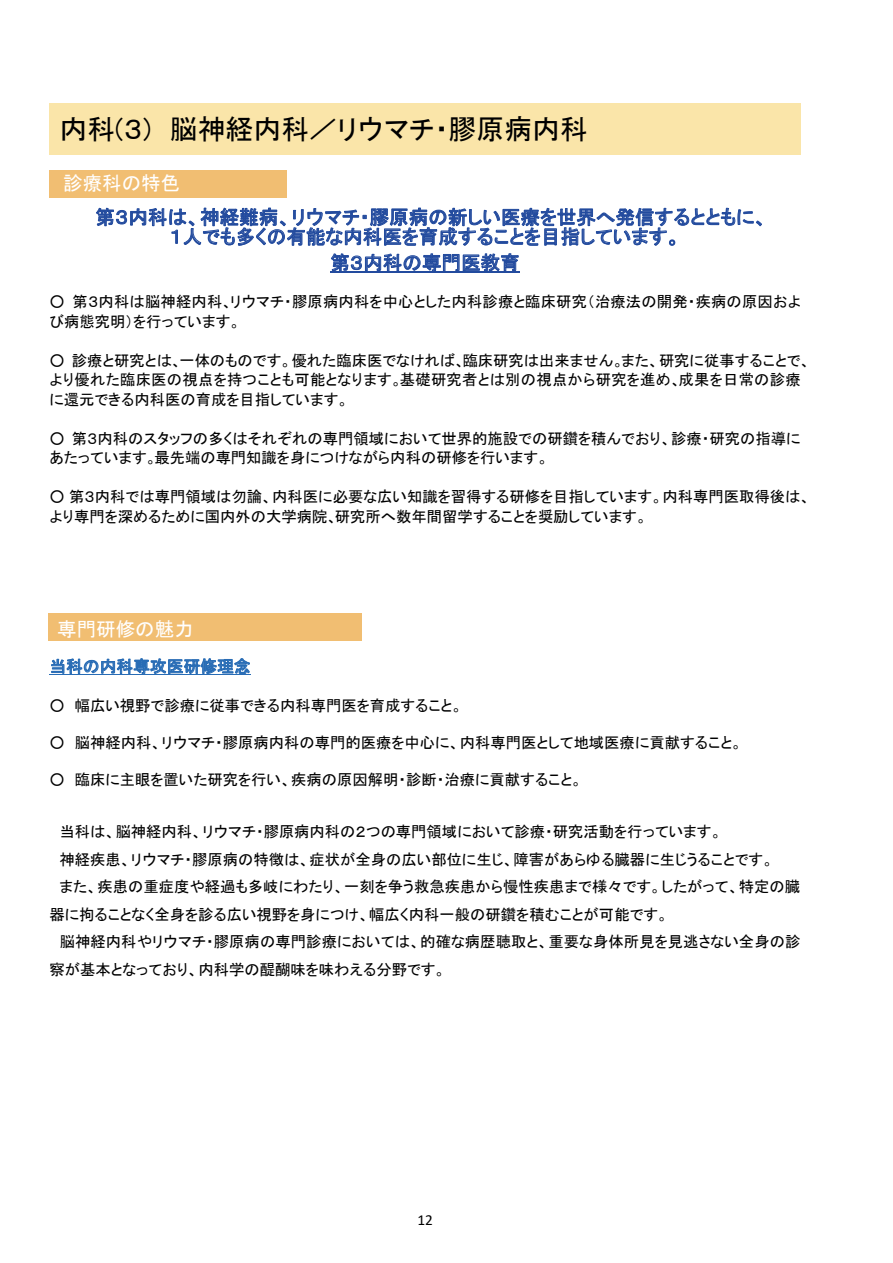
<style>
.page{position:relative;width:893px;height:1263px;background:#fff}
.page>*{position:absolute;margin:0;border:0;box-sizing:border-box;transform-origin:0 0}
.t1{font:27.9px "MS P Gothic";color:#000}
.t2{font:19.5px/19.5px "MS P Gothic";letter-spacing:.005em;color:#234b9e}
.t3{font:19.5px "MS P Gothic";color:#fff}
.t4{font:16.8px "MS P Gothic";color:#286cb5}
.t5{font:15.3px/19.5px "MS P Gothic";color:#000}
.t6{font:15.3px "Calibri";color:#000}
</style>
<div class="page">
<div style="left:49px;top:170px;width:238px;height:28px;background:#f1be72"></div>
<div style="left:49px;top:103px;width:751px;height:52px;background:#fae5a9"></div>
<hr style="left:330px;top:271px;width:190px;height:1px;background:#234b9e">
<div style="left:49px;top:613px;width:313px;height:28px;background:#f1be72"></div>
<hr style="left:49px;top:674px;width:202px;height:1px;background:#286cb5">
<h1 class="t1" style="left:59px;top:115px;width:530px">内科(３) 脳神経内科／リウマチ・膠原病内科</h1>
<p class="t3" style="left:63px;top:174px;width:119px">診療科の特色</p>
<p class="t2" style="left:169px;top:207px;width:600px;text-indent:-74px">第３内科は、神経難病、リウマチ・膠原病の新しい医療を世界へ発信するとともに、<br>１人でも多くの有能な内科医を育成することを目指しています。</p>
<p class="t2" style="left:330px;top:253px;width:191px">第３内科の専門医教育</p>
<p class="t5" style="left:49px;top:292px;width:753px">○ 第３内科は脳神経内科、リウマチ・膠原病内科を中心とした内科診療と臨床研究（治療法の開発・疾病の原因および病態究明）を行っています。</p>
<p class="t5" style="left:49px;top:350px;width:763px">○ 診療と研究とは、一体のものです。優れた臨床医でなければ、臨床研究は出来ません。また、研究に従事することで、より優れた臨床医の視点を持つことも可能となります。基礎研究者とは別の視点から研究を進め、成果を日常の診療に還元できる内科医の育成を目指しています。</p>
<p class="t5" style="left:49px;top:428px;width:753px">○ 第３内科のスタッフの多くはそれぞれの専門領域において世界的施設での研鑽を積んでおり、診療・研究の指導にあたっています。最先端の専門知識を身につけながら内科の研修を行います。</p>
<p class="t5" style="left:49px;top:487px;width:763px">○ 第３内科では専門領域は勿論、内科医に必要な広い知識を習得する研修を目指しています。内科専門医取得後は、より専門を深めるために国内外の大学病院、研究所へ数年間留学することを奨励しています。</p>
<p class="t3" style="left:57px;top:619px;width:138px">専門研修の魅力</p>
<p class="t4" style="left:49px;top:658px;width:203px">当科の内科専攻医研修理念</p>
<p class="t5" style="left:49px;top:696px;width:415px">○ 幅広い視野で診療に従事できる内科専門医を育成すること。</p>
<p class="t5" style="left:49px;top:733px;width:694px">○ 脳神経内科、リウマチ・膠原病内科の専門的医療を中心に、内科専門医として地域医療に貢献すること。</p>
<p class="t5" style="left:49px;top:769px;width:534px">○ 臨床に主眼を置いた研究を行い、疾病の原因解明・診断・治療に貢献すること。</p>
<p class="t5" style="left:60px;top:822px;width:664px">当科は、脳神経内科、リウマチ・膠原病内科の２つの専門領域において診療・研究活動を行っています。</p>
<p class="t5" style="left:60px;top:849px;width:715px">神経疾患、リウマチ・膠原病の特徴は、症状が全身の広い部位に生じ、障害があらゆる臓器に生じうることです。</p>
<p class="t5" style="left:60px;top:877px;width:742px">また、疾患の重症度や経過も多岐にわたり、一刻を争う救急疾患から慢性疾患まで様々です。したがって、特定の臓</p>
<p class="t5" style="left:49px;top:904px;width:620px">器に拘ることなく全身を診る広い視野を身につけ、幅広く内科一般の研鑽を積むことが可能です。</p>
<p class="t5" style="left:60px;top:932px;width:742px">脳神経内科やリウマチ・膠原病の専門診療においては、的確な病歴聴取と、重要な身体所見を見逃さない全身の診</p>
<p class="t5" style="left:49px;top:960px;width:398px">察が基本となっており、内科学の醍醐味を味わえる分野です。</p>
<p class="t6" style="left:417px;top:1209px;width:17px">12</p>
</div>
